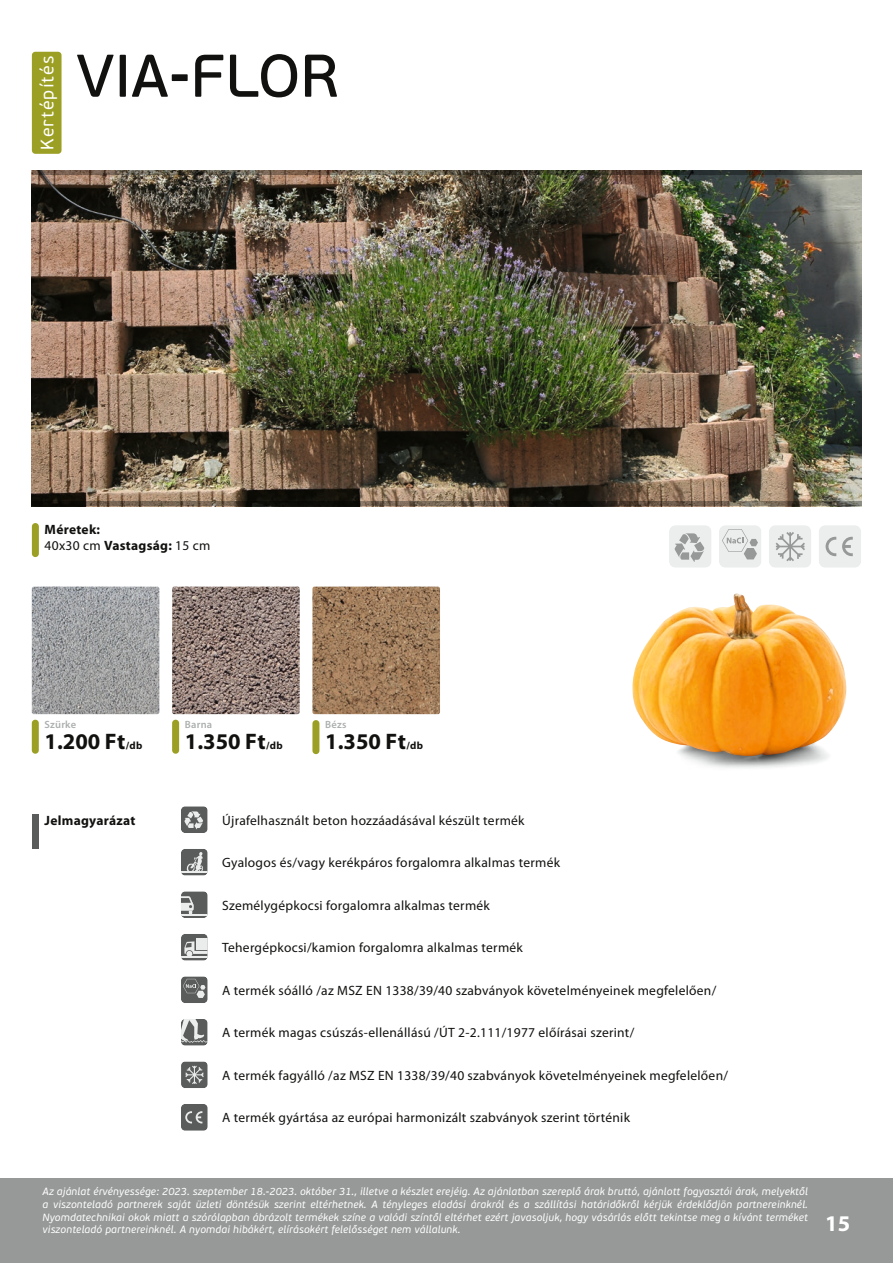
<style>
.page{position:relative;width:893px;height:1263px;background:#fff}
.page>*{position:absolute;margin:0;border:0;box-sizing:border-box;transform-origin:0 0}
.Név{font:60px "PF Beau Sans Pro Bbook";color:#11110f}
.tbl_ár{font:700 22.5px "Myriad Pro";color:#11110f}
.t1{font:700 22.5px "Myriad Pro";color:#fff}
.tipus{font:18px "PF Beau Sans Pro";letter-spacing:.06em;color:#fff}
.txt{font:13.5px "Myriad Pro";letter-spacing:.02em;color:#11110f}
.t2{font:700 13.5px/16.2px "Myriad Pro";letter-spacing:.02em;color:#11110f}
.t3{font:italic 10.5px/12.6px "PF Beau Sans Pro";letter-spacing:.02em;color:#fff;text-align:justify}
.Szín{font:600 10.5px "Myriad Pro";letter-spacing:.02em;color:#adafaf}
.s1{font-weight:400}
.s2{font-size:10.5px}
</style>
<div class="page">
<img style="left:32px;top:174px;width:829px;height:328px">
<img style="left:683px;top:756px;width:145px;height:12px">
<img style="left:632px;top:593px;width:215px;height:163px">
<div style="left:0;top:1178px;width:893px;height:85px;background:#979998"></div>
<svg style="left:32px;top:170px;width:829px;height:4px"></svg>
<svg style="left:32px;top:502px;width:829px;height:4px"></svg>
<div style="left:32px;top:52px;width:30px;height:102px;background:#9b9f23;border-radius:3px"></div>
<svg style="left:669px;top:525px;width:42px;height:42px"></svg>
<svg style="left:719px;top:525px;width:42px;height:42px"></svg>
<svg style="left:769px;top:525px;width:42px;height:42px"></svg>
<svg style="left:819px;top:525px;width:42px;height:42px"></svg>
<div style="left:32px;top:523px;width:7px;height:34px;background:#9b9f23;border-radius:3px"></div>
<div style="left:32px;top:814px;width:7px;height:34px;background:#5a5c5b"></div>
<img style="left:32px;top:587px;width:127px;height:127px">
<img style="left:172px;top:587px;width:128px;height:127px">
<img style="left:312px;top:587px;width:128px;height:127px">
<div style="left:32px;top:720px;width:7px;height:34px;background:#9b9f23;border-radius:3px"></div>
<div style="left:172px;top:720px;width:7px;height:34px;background:#9b9f23;border-radius:3px"></div>
<div style="left:312px;top:720px;width:7px;height:34px;background:#9b9f23;border-radius:3px"></div>
<svg style="left:181px;top:806px;width:27px;height:27px"></svg>
<svg style="left:181px;top:849px;width:27px;height:26px"></svg>
<svg style="left:181px;top:891px;width:27px;height:27px"></svg>
<svg style="left:181px;top:934px;width:27px;height:26px"></svg>
<svg style="left:181px;top:976px;width:27px;height:27px"></svg>
<svg style="left:181px;top:1019px;width:27px;height:26px"></svg>
<svg style="left:181px;top:1061px;width:27px;height:27px"></svg>
<svg style="left:181px;top:1104px;width:27px;height:27px"></svg>
<p class="tipus" style="left:37px;top:150px;width:96px;rotate:-90deg">Kertépítés</p>
<p class="Név" style="left:76px;top:42px;width:264px">VIA-FLOR</p>
<p class="t2" style="left:45px;top:521px;width:167px">Méretek:<br><span class="s1">40x30 cm</span> Vastagság: <span class="s1">15 cm</span></p>
<p class="Szín" style="left:45px;top:717px;width:33px">Szürke</p>
<p class="tbl_ár" style="left:45px;top:726px;width:99px">1.200 Ft<span class="s2">/db</span></p>
<p class="Szín" style="left:185px;top:717px;width:29px">Barna</p>
<p class="tbl_ár" style="left:185px;top:726px;width:99px">1.350 Ft<span class="s2">/db</span></p>
<p class="Szín" style="left:325px;top:717px;width:23px">Bézs</p>
<p class="tbl_ár" style="left:325px;top:726px;width:99px">1.350 Ft<span class="s2">/db</span></p>
<p class="t2" style="left:45px;top:812px;width:92px">Jelmagyarázat</p>
<p class="txt" style="left:222px;top:812px;width:304px">Újrafelhasznált beton hozzáadásával készült termék</p>
<p class="txt" style="left:222px;top:854px;width:339px">Gyalogos és/vagy kerékpáros forgalomra alkalmas termék</p>
<p class="txt" style="left:222px;top:897px;width:269px">Személygépkocsi forgalomra alkalmas termék</p>
<p class="txt" style="left:222px;top:939px;width:302px">Tehergépkocsi/kamion forgalomra alkalmas termék</p>
<p class="txt" style="left:222px;top:982px;width:496px">A termék sóálló /az MSZ EN 1338/39/40 szabványok követelményeinek megfelelően/</p>
<p class="txt" style="left:222px;top:1024px;width:414px">A termék magas csúszás-ellenállású /ÚT 2-2.111/1977 előírásai szerint/</p>
<p class="txt" style="left:222px;top:1067px;width:507px">A termék fagyálló /az MSZ EN 1338/39/40 szabványok követelményeinek megfelelően/</p>
<p class="txt" style="left:222px;top:1109px;width:409px">A termék gyártása az európai harmonizált szabványok szerint történik</p>
<p class="t3" style="left:43px;top:1185px;width:767px">Az ajánlat érvényessége: 2023. szeptember 18.-2023. október 31., illetve a készlet erejéig. Az ajánlatban szereplő árak bruttó, ajánlott fogyasztói árak, melyektől a viszonteladó partnerek saját üzleti döntésük szerint eltérhetnek. A tényleges eladási árakról és a szállítási határidőkről kérjük érdeklődjön partnereinknél.<br>Nyomdatechnikai okok miatt a szórólapban ábrázolt termékek színe a valódi színtől eltérhet ezért javasoljuk, hogy vásárlás előtt tekintse meg a kívánt terméket viszonteladó partnereinknél. A nyomdai hibákért, elírásokért felelősséget nem vállalunk.</p>
<h2 class="t1" style="left:825px;top:1209px;width:27px">15</h2>
</div>
